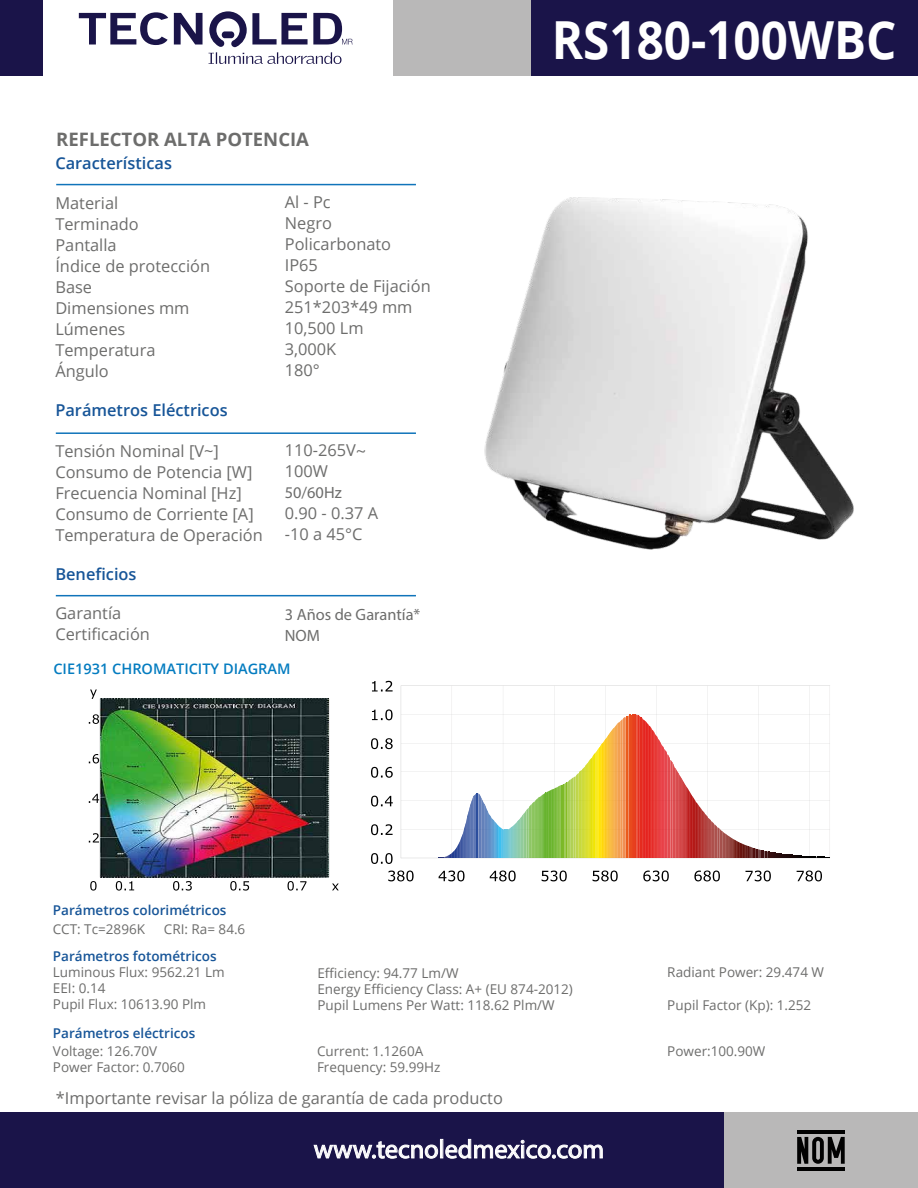
<style>
.page{position:relative;width:918px;height:1188px;background:#fff}
.page>*{position:absolute;margin:0;border:0;box-sizing:border-box;transform-origin:0 0}
.t1{font:700 52.5px "Open Sans";color:#fff;scale:.91 1}
.t2{font:26.1px "Myriad Pro";color:#fff}
.t3{font:700 18.6px "Open Sans";color:#6d6d6c}
.t4{font:16.35px/21px "Open Sans";color:#6d6d6c}
.t5{font:600 16.35px "Open Sans";color:#175598}
.t6{font:16.35px/21px "Myriad Pro";color:#6d6d6c}
.t7{font:600 14.55px "Open Sans";color:#047cc0}
.t8{font:13.5px/16.2px "Open Sans";color:#6d6d6c}
.t9{font:600 13.5px "Open Sans";color:#175598}
.s1{font-family:"Myriad Pro"}
</style>
<div class="page">
<hr style="left:56px;top:184px;width:360px;height:1px;background:#1074ba">
<hr style="left:56px;top:432px;width:360px;height:2px;background:#1074ba">
<hr style="left:56px;top:595px;width:360px;height:1px;background:#1074ba">
<svg style="left:174px;top:13px;width:29px;height:32px"></svg>
<svg style="left:79px;top:12px;width:89px;height:33px"></svg>
<svg style="left:209px;top:11px;width:144px;height:53px"></svg>
<div style="left:0;top:0;width:43px;height:75px;background:#1a1449"></div>
<div style="left:393px;top:0;width:139px;height:75px;background:#b9b8b8"></div>
<div style="left:532px;top:0;width:386px;height:75px;background:#1a1449"></div>
<div style="left:0;top:1113px;width:724px;height:75px;background:#1a1449"></div>
<div style="left:724px;top:1113px;width:194px;height:75px;background:#b9b8b8"></div>
<svg style="left:314px;top:1141px;width:124px;height:18px"></svg>
<div style="left:440px;top:1139px;width:3px;height:19px;border:1px solid #fff"></div>
<svg style="left:445px;top:1139px;width:158px;height:20px"></svg>
<hr style="left:797px;top:1167px;width:48px;height:4px;background:#010101">
<svg style="left:797px;top:1137px;width:48px;height:27px"></svg>
<hr style="left:797px;top:1130px;width:48px;height:3px;background:#010101">
<img style="left:484px;top:197px;width:370px;height:353px">
<svg style="left:372px;top:681px;width:21px;height:11px"></svg>
<svg style="left:372px;top:709px;width:21px;height:11px"></svg>
<svg style="left:371px;top:738px;width:22px;height:11px"></svg>
<svg style="left:371px;top:767px;width:22px;height:11px"></svg>
<svg style="left:371px;top:796px;width:22px;height:11px"></svg>
<svg style="left:371px;top:824px;width:22px;height:11px"></svg>
<svg style="left:371px;top:853px;width:22px;height:11px"></svg>
<svg style="left:388px;top:871px;width:26px;height:10px"></svg>
<svg style="left:439px;top:871px;width:26px;height:10px"></svg>
<svg style="left:490px;top:871px;width:26px;height:10px"></svg>
<svg style="left:542px;top:871px;width:25px;height:10px"></svg>
<svg style="left:593px;top:871px;width:25px;height:10px"></svg>
<svg style="left:643px;top:871px;width:26px;height:10px"></svg>
<svg style="left:694px;top:871px;width:26px;height:10px"></svg>
<svg style="left:745px;top:871px;width:26px;height:10px"></svg>
<svg style="left:797px;top:871px;width:25px;height:10px"></svg>
<svg style="left:401px;top:686px;width:429px;height:173px"></svg>
<img style="left:89px;top:689px;width:250px;height:202px">
<p class="t3" style="left:56px;top:126px;width:254px">REFLECTOR ALTA POTENCIA</p>
<p class="t5" style="left:55px;top:151px;width:118px">Características</p>
<p class="t4" style="left:55px;top:192px;width:156px">Material<br>Terminado<br>Pantalla<br>Índice de protección<br>Base<br>Dimensiones mm<br>Lúmenes<br>Temperatura<br>Ángulo</p>
<p class="t5" style="left:55px;top:399px;width:174px">Parámetros Eléctricos</p>
<p class="t4" style="left:55px;top:440px;width:209px">Tensión Nominal [V~]<br>Consumo de Potencia [W]<br>Frecuencia Nominal [Hz]<br>Consumo de Corriente [A]<br>Temperatura de Operación</p>
<p class="t5" style="left:55px;top:563px;width:83px">Beneficios</p>
<p class="t4" style="left:55px;top:602px;width:96px">Garantía<br>Certificación</p>
<p class="t4" style="left:285px;top:191px;width:147px">Al - Pc<br>Negro<br>Policarbonato<br>IP65<br>Soporte de Fijación<br>251*203*49 mm<br>10,500 Lm<br>3,000K<br>180°</p>
<p class="t4" style="left:285px;top:439px;width:82px">110-265V<span class="s1">~<br></span>100W</p>
<p class="t6" style="left:285px;top:482px;width:59px">50/60Hz</p>
<p class="t4" style="left:285px;top:502px;width:95px">0.90 - 0.37 A -10 a 45°C</p>
<p class="t6" style="left:285px;top:604px;width:137px">3 Años de Garantía*<br>NOM</p>
<p class="t7" style="left:53px;top:659px;width:239px">CIE1931 CHROMATICITY DIAGRAM</p>
<h1 class="t1" style="left:552px;top:2px;width:380px">RS180-100WBC</h1>
<p class="t9" style="left:53px;top:901px;width:175px">Parámetros colorimétricos</p>
<p class="t9" style="left:53px;top:946px;width:165px">Parámetros fotométricos</p>
<p class="t8" style="left:53px;top:963px;width:173px">Luminous Flux: 9562.21 Lm<br>EEI: 0.14<br>Pupil Flux: 10613.90 Plm</p>
<p class="t9" style="left:53px;top:1024px;width:144px">Parámetros eléctricos</p>
<p class="t8" style="left:53px;top:1042px;width:134px">Voltage: 126.70V<br>Power Factor: 0.7060</p>
<p class="t8" style="left:317px;top:1042px;width:125px">Current: 1.1260A<br>Frequency: 59.99Hz</p>
<p class="t8" style="left:667px;top:1042px;width:100px">Power:100.90W</p>
<p class="t8" style="left:53px;top:921px;width:94px">CCT: Tc=2896K</p>
<p class="t8" style="left:164px;top:921px;width:83px">CRI: Ra= 84.6</p>
<p class="t8" style="left:317px;top:965px;width:257px">Efficiency: 94.77 Lm/W<br>Energy Efficiency Class: A+ (EU 874-2012)<br>Pupil Lumens Per Watt: 118.62 Plm/W</p>
<p class="t8" style="left:667px;top:964px;width:158px">Radiant Power: 29.474 W</p>
<p class="t8" style="left:667px;top:996px;width:146px">Pupil Factor (Kp): 1.252</p>
<p class="t4" style="left:56px;top:1087px;width:449px">*Importante revisar la póliza de garantía de cada producto</p>
<h2 class="t2" style="left:314px;top:1133px;width:292px">www.tecnoledmexico.com</h2>
</div>
